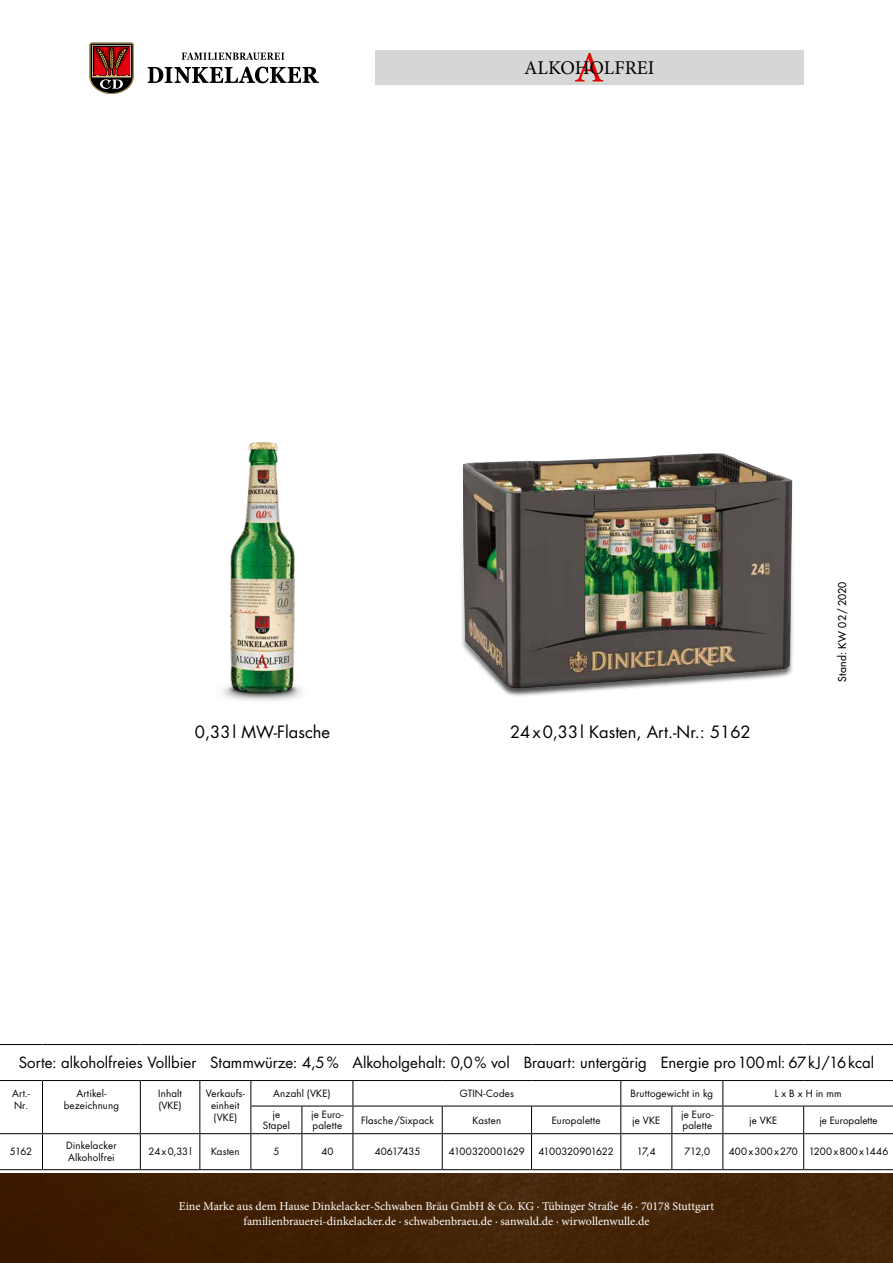
<style>
.page{position:relative;width:893px;height:1263px;background:#fff}
.page>*{position:absolute;margin:0;border:0;box-sizing:border-box;transform-origin:0 0}
.t1{font:19.5px "Minion Pro";color:#000}
.t2{font:16.5px "Futura";color:#000}
.t3{font:15px "Futura";color:#000}
.t4{font:12px/14.4px "Minion Pro";color:#fff;text-align:center}
.t5{font:10.5px "Futura";letter-spacing:.015em;color:#000}
.t6{font:9.75px/12px "Futura";letter-spacing:.015em;color:#000}
.t7{font:9.75px "Futura";letter-spacing:-.015em;color:#000}
.t8{font:9.75px "Futura";letter-spacing:.035em;color:#000}
.t9{font:9.75px "Futura";letter-spacing:-.005em;color:#000}
</style>
<div class="page">
<img style="left:0;top:1174px;width:893px;height:89px">
<div style="left:375px;top:50px;width:429px;height:34px;background:#d5d6d6"></div>
<svg style="left:575px;top:53px;width:29px;height:28px"></svg>
<img style="left:222px;top:442px;width:80px;height:259px">
<svg style="left:148px;top:67px;width:171px;height:16px"></svg>
<svg style="left:182px;top:53px;width:102px;height:7px"></svg>
<svg style="left:89px;top:43px;width:45px;height:51px;background:#7f4138"></svg>
<hr style="left:0;top:1044px;width:43px;height:1px;background:#000">
<hr style="left:43px;top:1044px;width:97px;height:1px;background:#000">
<hr style="left:140px;top:1044px;width:60px;height:1px;background:#000">
<hr style="left:200px;top:1044px;width:51px;height:1px;background:#000">
<hr style="left:251px;top:1044px;width:51px;height:1px;background:#000">
<hr style="left:302px;top:1044px;width:51px;height:1px;background:#000">
<hr style="left:353px;top:1044px;width:89px;height:1px;background:#000">
<hr style="left:442px;top:1044px;width:89px;height:1px;background:#000">
<hr style="left:531px;top:1044px;width:90px;height:1px;background:#000">
<hr style="left:621px;top:1044px;width:51px;height:1px;background:#000">
<hr style="left:672px;top:1044px;width:51px;height:1px;background:#000">
<hr style="left:723px;top:1044px;width:81px;height:1px;background:#000">
<hr style="left:804px;top:1044px;width:89px;height:1px;background:#000">
<hr style="left:0;top:1080px;width:43px;height:1px;background:#000">
<hr style="left:43px;top:1080px;width:97px;height:1px;background:#000">
<hr style="left:140px;top:1080px;width:60px;height:1px;background:#000">
<hr style="left:200px;top:1080px;width:51px;height:1px;background:#000">
<hr style="left:251px;top:1080px;width:51px;height:1px;background:#000">
<hr style="left:302px;top:1080px;width:51px;height:1px;background:#000">
<hr style="left:353px;top:1080px;width:89px;height:1px;background:#000">
<hr style="left:442px;top:1080px;width:89px;height:1px;background:#000">
<hr style="left:531px;top:1080px;width:90px;height:1px;background:#000">
<hr style="left:621px;top:1080px;width:51px;height:1px;background:#000">
<hr style="left:672px;top:1080px;width:51px;height:1px;background:#000">
<hr style="left:723px;top:1080px;width:81px;height:1px;background:#000">
<hr style="left:804px;top:1080px;width:89px;height:1px;background:#000">
<svg style="left:42px;top:1081px;width:1px;height:52px"></svg>
<svg style="left:140px;top:1081px;width:1px;height:52px"></svg>
<svg style="left:199px;top:1081px;width:1px;height:52px"></svg>
<hr style="left:250px;top:1105px;width:52px;height:1px;background:#000">
<svg style="left:250px;top:1081px;width:1px;height:52px"></svg>
<hr style="left:302px;top:1105px;width:51px;height:1px;background:#000">
<svg style="left:301px;top:1106px;width:1px;height:27px"></svg>
<hr style="left:353px;top:1105px;width:89px;height:1px;background:#000">
<svg style="left:352px;top:1081px;width:1px;height:52px"></svg>
<hr style="left:442px;top:1105px;width:89px;height:1px;background:#000">
<svg style="left:442px;top:1106px;width:1px;height:27px"></svg>
<hr style="left:531px;top:1105px;width:90px;height:1px;background:#000">
<svg style="left:531px;top:1106px;width:1px;height:27px"></svg>
<hr style="left:621px;top:1105px;width:51px;height:1px;background:#000">
<svg style="left:620px;top:1081px;width:1px;height:52px"></svg>
<hr style="left:672px;top:1105px;width:51px;height:1px;background:#000">
<svg style="left:671px;top:1106px;width:1px;height:27px"></svg>
<hr style="left:723px;top:1105px;width:81px;height:1px;background:#000">
<svg style="left:722px;top:1081px;width:1px;height:52px"></svg>
<hr style="left:804px;top:1105px;width:89px;height:1px;background:#000">
<svg style="left:803px;top:1106px;width:1px;height:27px"></svg>
<hr style="left:0;top:1133px;width:43px;height:1px;background:#000">
<hr style="left:43px;top:1133px;width:97px;height:1px;background:#000">
<hr style="left:42px;top:1134px;width:1px;height:35px;background:#000">
<hr style="left:140px;top:1133px;width:60px;height:1px;background:#000">
<hr style="left:140px;top:1134px;width:1px;height:35px;background:#000">
<hr style="left:200px;top:1133px;width:51px;height:1px;background:#000">
<hr style="left:199px;top:1134px;width:1px;height:35px;background:#000">
<hr style="left:251px;top:1133px;width:51px;height:1px;background:#000">
<hr style="left:250px;top:1134px;width:1px;height:35px;background:#000">
<hr style="left:302px;top:1133px;width:51px;height:1px;background:#000">
<hr style="left:301px;top:1134px;width:1px;height:35px;background:#000">
<hr style="left:353px;top:1133px;width:89px;height:1px;background:#000">
<hr style="left:352px;top:1134px;width:1px;height:35px;background:#000">
<hr style="left:442px;top:1133px;width:89px;height:1px;background:#000">
<hr style="left:442px;top:1134px;width:1px;height:35px;background:#000">
<hr style="left:531px;top:1133px;width:90px;height:1px;background:#000">
<hr style="left:531px;top:1134px;width:1px;height:35px;background:#000">
<hr style="left:621px;top:1133px;width:51px;height:1px;background:#000">
<hr style="left:620px;top:1134px;width:1px;height:35px;background:#000">
<hr style="left:672px;top:1133px;width:51px;height:1px;background:#000">
<hr style="left:671px;top:1134px;width:1px;height:35px;background:#000">
<hr style="left:723px;top:1133px;width:81px;height:1px;background:#000">
<hr style="left:722px;top:1134px;width:1px;height:35px;background:#000">
<hr style="left:804px;top:1133px;width:89px;height:1px;background:#000">
<hr style="left:803px;top:1134px;width:1px;height:35px;background:#000">
<hr style="left:0;top:1169px;width:43px;height:1px;background:#000">
<hr style="left:43px;top:1169px;width:97px;height:1px;background:#000">
<hr style="left:140px;top:1169px;width:60px;height:1px;background:#000">
<hr style="left:200px;top:1169px;width:51px;height:1px;background:#000">
<hr style="left:251px;top:1169px;width:51px;height:1px;background:#000">
<hr style="left:302px;top:1169px;width:51px;height:1px;background:#000">
<hr style="left:353px;top:1169px;width:89px;height:1px;background:#000">
<hr style="left:442px;top:1169px;width:89px;height:1px;background:#000">
<hr style="left:531px;top:1169px;width:90px;height:1px;background:#000">
<hr style="left:621px;top:1169px;width:51px;height:1px;background:#000">
<hr style="left:672px;top:1169px;width:51px;height:1px;background:#000">
<hr style="left:723px;top:1169px;width:81px;height:1px;background:#000">
<hr style="left:804px;top:1169px;width:89px;height:1px;background:#000">
<svg style="left:461px;top:474px;width:332px;height:222px"></svg>
<img style="left:463px;top:453px;width:329px;height:235px">
<h1 class="t1" style="left:524px;top:55px;width:132px">ALKOHOLFREI</h1>
<h2 class="t2" style="left:195px;top:721px;width:137px">0,33l MW-Flasche</h2>
<h2 class="t2" style="left:510px;top:721px;width:242px">24x0,33l Kasten, Art.-Nr.: 5162</h2>
<p class="t5" style="left:835px;top:681px;width:102px;rotate:-90deg">Stand: KW 02 / 2020</p>
<h3 class="t3" style="left:19px;top:1052px;width:857px">Sorte: alkoholfreies Vollbier Stammwürze: 4,5% Alkoholgehalt: 0,0% vol Brauart: untergärig Energie pro100ml: 67kJ/16kcal</h3>
<p class="t6" style="left:12px;top:1087px;width:19px">Art.-<br>Nr.</p>
<p class="t6" style="left:64px;top:1087px;width:57px;text-align:center">Artikel&shy;bezeichnung</p>
<p class="t6" style="left:158px;top:1087px;width:25px">Inhalt (VKE)</p>
<p class="t6" style="left:206px;top:1087px;width:41px;text-align:center">Verkaufs&shy;einheit (VKE)</p>
<p class="t6" style="left:273px;top:1087px;width:59px">Anzahl (VKE)</p>
<p class="t6" style="left:460px;top:1087px;width:56px">GTIN-Codes</p>
<p class="t6" style="left:630px;top:1087px;width:84px">Bruttogewicht in kg</p>
<p class="t6" style="left:775px;top:1087px;width:68px">L x B x H in mm</p>
<p class="t6" style="left:263px;top:1108px;width:29px;line-height:11.2px;text-align:center">je<br>Stapel</p>
<p class="t6" style="left:311px;top:1108px;width:34px;line-height:11.2px">je Euro&shy;palette</p>
<p class="t6" style="left:361px;top:1114px;width:74px">Flasche/Sixpack</p>
<p class="t6" style="left:473px;top:1114px;width:30px">Kasten</p>
<p class="t6" style="left:552px;top:1114px;width:50px">Europalette</p>
<p class="t6" style="left:632px;top:1114px;width:30px">je VKE</p>
<p class="t6" style="left:681px;top:1108px;width:34px;line-height:11.2px">je Euro&shy;palette</p>
<p class="t6" style="left:749px;top:1114px;width:30px">je VKE</p>
<p class="t6" style="left:819px;top:1114px;width:60px">je Europalette</p>
<p class="t6" style="left:10px;top:1146px;width:24px">5162</p>
<p class="t6" style="left:66px;top:1140px;width:52px">Dinkelacker<br>Alkoholfrei</p>
<p class="t6" style="left:148px;top:1146px;width:45px">24x0,33l</p>
<p class="t6" style="left:211px;top:1146px;width:30px">Kasten</p>
<p class="t6" style="left:273px;top:1146px;width:8px">5</p>
<p class="t6" style="left:321px;top:1146px;width:14px">40</p>
<p class="t9" style="left:375px;top:1145px;width:47px">40617435</p>
<p class="t7" style="left:449px;top:1145px;width:78px">4100320001629</p>
<p class="t7" style="left:538px;top:1145px;width:77px">4100320901622</p>
<p class="t6" style="left:637px;top:1146px;width:20px">17,4</p>
<p class="t6" style="left:685px;top:1146px;width:27px">712,0</p>
<p class="t8" style="left:729px;top:1145px;width:161px">400x300x270 1200x800x1446</p>
<p class="t4" style="left:179px;top:1199px;width:537px">Eine Marke aus dem Hause Dinkelacker-Schwaben Bräu GmbH &amp; Co. KG · Tübinger Straße 46 · 70178 Stuttgart familienbrauerei-dinkelacker.de · schwabenbraeu.de · sanwald.de · wirwollenwulle.de</p>
</div>
